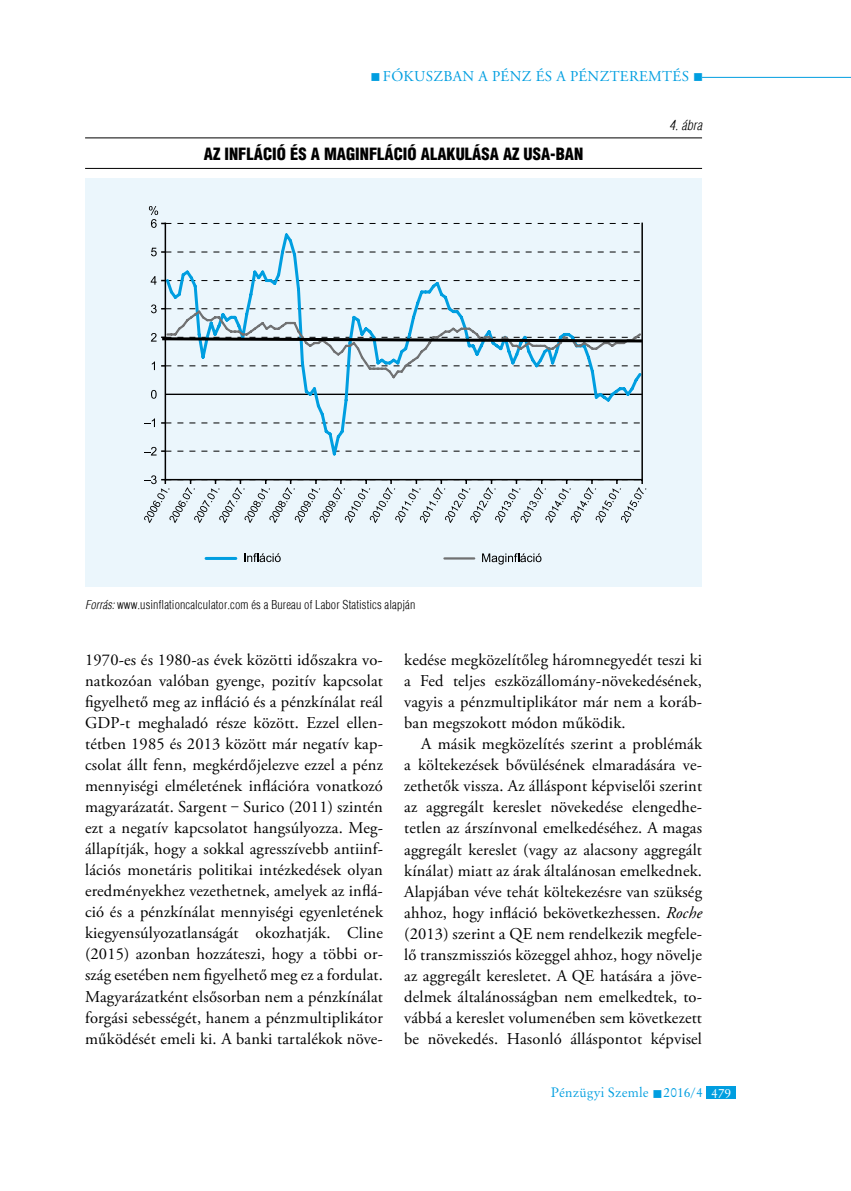
<style>
.page{position:relative;width:851px;height:1191px;background:#fff}
.page>*{position:absolute;margin:0;border:0;box-sizing:border-box;transform-origin:0 0}
.t1{font:16.5px/21px "Adobe Garamond Pro";letter-spacing:-.005em;color:#000;text-align:justify}
.t2{font:900 condensed 16.5px "H Helvetica";color:#000}
.t3{font:15px "Adobe Garamond Pro";letter-spacing:.16em;color:#009ee0}
.t4{font:13.5px "Original Garamond HU Normal";letter-spacing:.01em;color:#009ee0}
.t5{font:italic 300 condensed 13.5px "H Helvetica";color:#000}
.t6{font:300 condensed 12px "H Helvetica";letter-spacing:.01em;color:#000}
.s1{font-style:italic}
.s2{color:#fff}
</style>
<div class="page">
<hr style="left:702px;top:77px;width:148px;height:1px;background:#009ee0">
<div style="left:706px;top:1086px;width:30px;height:13px;background:#009ee0"></div>
<hr style="left:85px;top:137px;width:617px;height:1px;background:#000">
<hr style="left:85px;top:168px;width:617px;height:1px;background:#000">
<div style="left:85px;top:179px;width:617px;height:408px;background:#ebf6fc"></div>
<svg style="left:166px;top:231px;width:477px;height:226px"></svg>
<svg style="left:144px;top:447px;width:497px;height:8px"></svg>
<svg style="left:144px;top:418px;width:11px;height:9px"></svg>
<svg style="left:151px;top:390px;width:6px;height:9px"></svg>
<svg style="left:151px;top:276px;width:490px;height:9px"></svg>
<svg style="left:151px;top:248px;width:490px;height:8px"></svg>
<svg style="left:149px;top:206px;width:493px;height:22px"></svg>
<svg style="left:151px;top:304px;width:492px;height:76px"></svg>
<hr style="left:164px;top:223px;width:2px;height:256px;background:#000">
<hr style="left:641px;top:223px;width:1px;height:256px;background:#000">
<svg style="left:144px;top:475px;width:502px;height:48px"></svg>
<hr style="left:444px;top:557px;width:30px;height:2px;background:#707172">
<hr style="left:206px;top:557px;width:30px;height:3px;background:#009ee0">
<svg style="left:244px;top:553px;width:36px;height:9px"></svg>
<svg style="left:482px;top:553px;width:59px;height:11px"></svg>
<p class="t3" style="left:370px;top:67px;width:334px">■ fókuszban a pénz és a pénzteremtés ■</p>
<p class="t2" style="left:204px;top:143px;width:381px">AZ INFLÁCIÓ ÉS A MAGINFLÁCIÓ ALAKULÁSA AZ USA-BAN</p>
<p class="t5" style="left:669px;top:117px;width:35px">4. ábra</p>
<p class="t6" style="left:85px;top:598px;width:332px"><span class="s1">Forrás:</span> www.usinflationcalculator.com és a Bureau of Labor Statistics alapján</p>
<p class="t1" style="left:85px;top:650px;width:300px">1970-es és 1980-as évek közötti időszakra vo&shy;natkozóan valóban gyenge, pozitív kapcsolat figyelhető meg az infláció és a pénzkínálat reál GDP-t meghaladó része között. Ezzel ellen&shy;tétben 1985 és 2013 között már negatív kap&shy;csolat állt fenn, megkérdőjelezve ezzel a pénz mennyiségi elméletének inflációra vonatkozó magyarázatát. Sargent ‒ Surico (2011) szintén ezt a negatív kapcsolatot hangsúlyozza. Meg&shy;állapítják, hogy a sokkal agresszívebb antiinf&shy;lációs monetáris politikai intézkedések olyan eredményekhez vezethetnek, amelyek az inflá&shy;ció és a pénzkínálat mennyiségi egyenletének kiegyensúlyozatlanságát okozhatják. Cline (2015) azonban hozzáteszi, hogy a többi or&shy;szág esetében nem figyelhető meg ez a fordulat.<br>Magyarázatként elsősorban nem a pénzkínálat forgási sebességét, hanem a pénzmultiplikátor működését emeli ki. A banki tartalékok növe-</p>
<p class="t1" style="left:404px;top:650px;width:299px">kedése megközelítőleg háromnegyedét teszi ki a Fed teljes eszközállomány-növekedésének, vagyis a pénzmultiplikátor már nem a koráb&shy;ban megszokott módon működik.</p>
<p class="t1" style="left:404px;top:734px;width:300px;text-indent:17px">A másik megközelítés szerint a problémák a költekezések bővülésének elmaradására ve&shy;zethetők vissza. Az álláspont képviselői szerint az aggregált kereslet növekedése elengedhe&shy;tetlen az árszínvonal emelkedéséhez. A magas aggregált kereslet (vagy az alacsony aggregált kínálat) miatt az árak általánosan emelkednek.<br>Alapjában véve tehát költekezésre van szükség ahhoz, hogy infláció bekövetkezhessen. <span class="s1">Roche </span>(2013) szerint a QE nem rendelkezik megfele&shy;lő transzmissziós közeggel ahhoz, hogy növelje az aggregált keresletet. A QE hatására a jöve&shy;delmek általánosságban nem emelkedtek, to&shy;vábbá a kereslet volumenében sem következett be növekedés. Hasonló álláspontot képvisel</p>
<p class="t4" style="left:550px;top:1084px;width:182px">Pénzügyi Szemle ■ 2016/4 <span class="s2">479</span></p>
</div>
